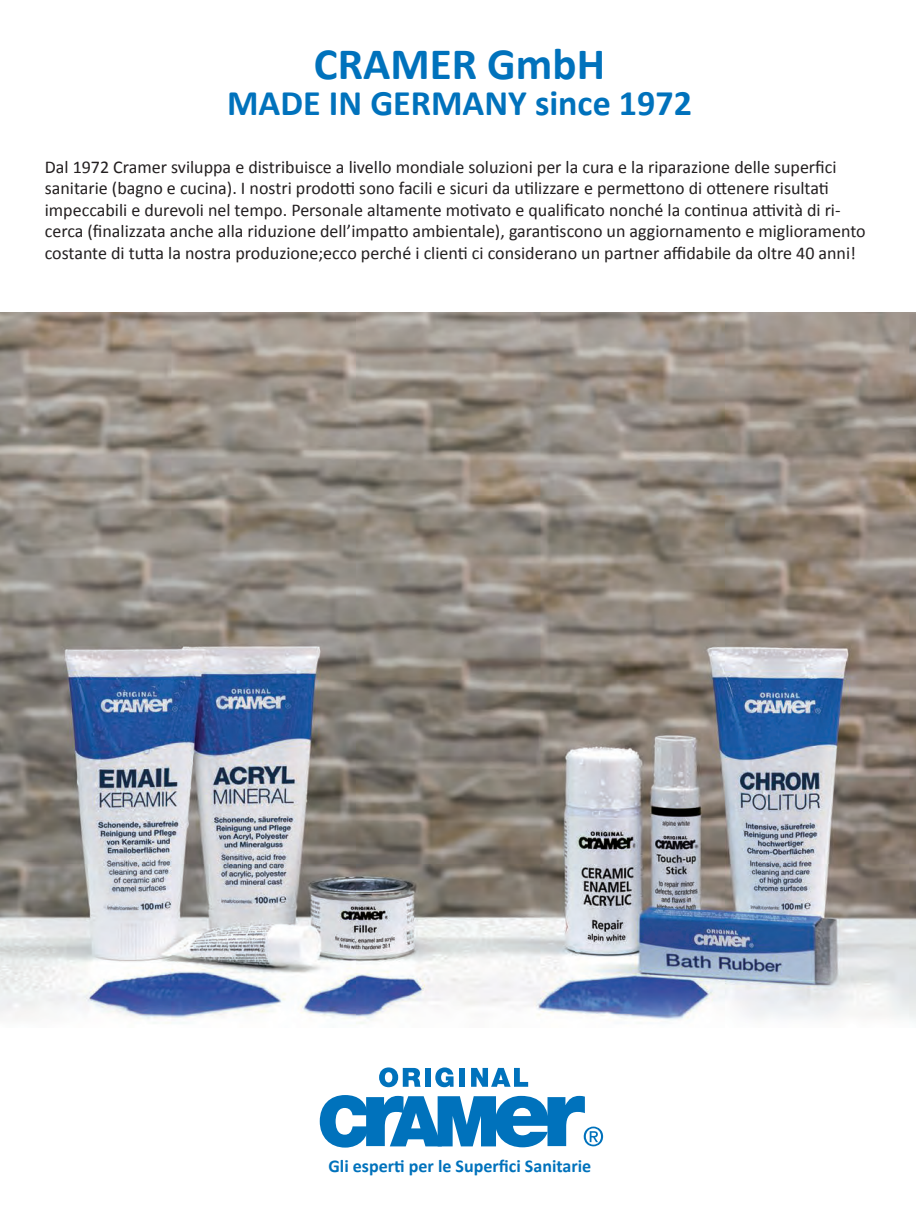
<style>
.page{position:relative;width:918px;height:1216px;background:#fff}
.page>*{position:absolute;margin:0;border:0;box-sizing:border-box;transform-origin:0 0}
.t1{font:700 45px "Calibri";color:#0072bc}
.t2{font:700 36px "Calibri";color:#0072bc}
.t3{font:18px/21.6px "Calibri";color:#231f20}
.t4{font:700 18px "Calibri";color:#0072bc}
</style>
<div class="page">
<img style="left:0;top:313px;width:916px;height:711px">
<svg style="left:379px;top:1067px;width:41px;height:20px"></svg>
<div style="left:425px;top:1067px;width:6px;height:19px;background:#0072bc"></div>
<svg style="left:435px;top:1067px;width:18px;height:20px"></svg>
<div style="left:459px;top:1067px;width:6px;height:19px;background:#0072bc"></div>
<svg style="left:471px;top:1067px;width:57px;height:19px"></svg>
<svg style="left:320px;top:1095px;width:283px;height:52px"></svg>
<h1 class="t1" style="left:314px;top:36px;width:293px">CRAMER GmbH</h1>
<h2 class="t2" style="left:227px;top:81px;width:466px">MADE IN GERMANY since 1972</h2>
<p class="t3" style="left:45px;top:155px;width:822px">Dal 1972 Cramer sviluppa e distribuisce a livello mondiale soluzioni per la cura e la riparazione delle superfici sanitarie (bagno e cucina). I nostri prodotti sono facili e sicuri da utilizzare e permettono di ottenere risultati impeccabili e durevoli nel tempo. Personale altamente motivato e qualificato nonché la continua attività di ri&shy;cerca (finalizzata anche alla riduzione dell’impatto ambientale), garantiscono un aggiornamento e miglioramento costante di tutta la nostra produzione;ecco perché i clienti ci considerano un partner affidabile da oltre 40 anni!</p>
<p class="t4" style="left:328px;top:1154px;width:264px">Gli esperti per le Superfici Sanitarie</p>
</div>
